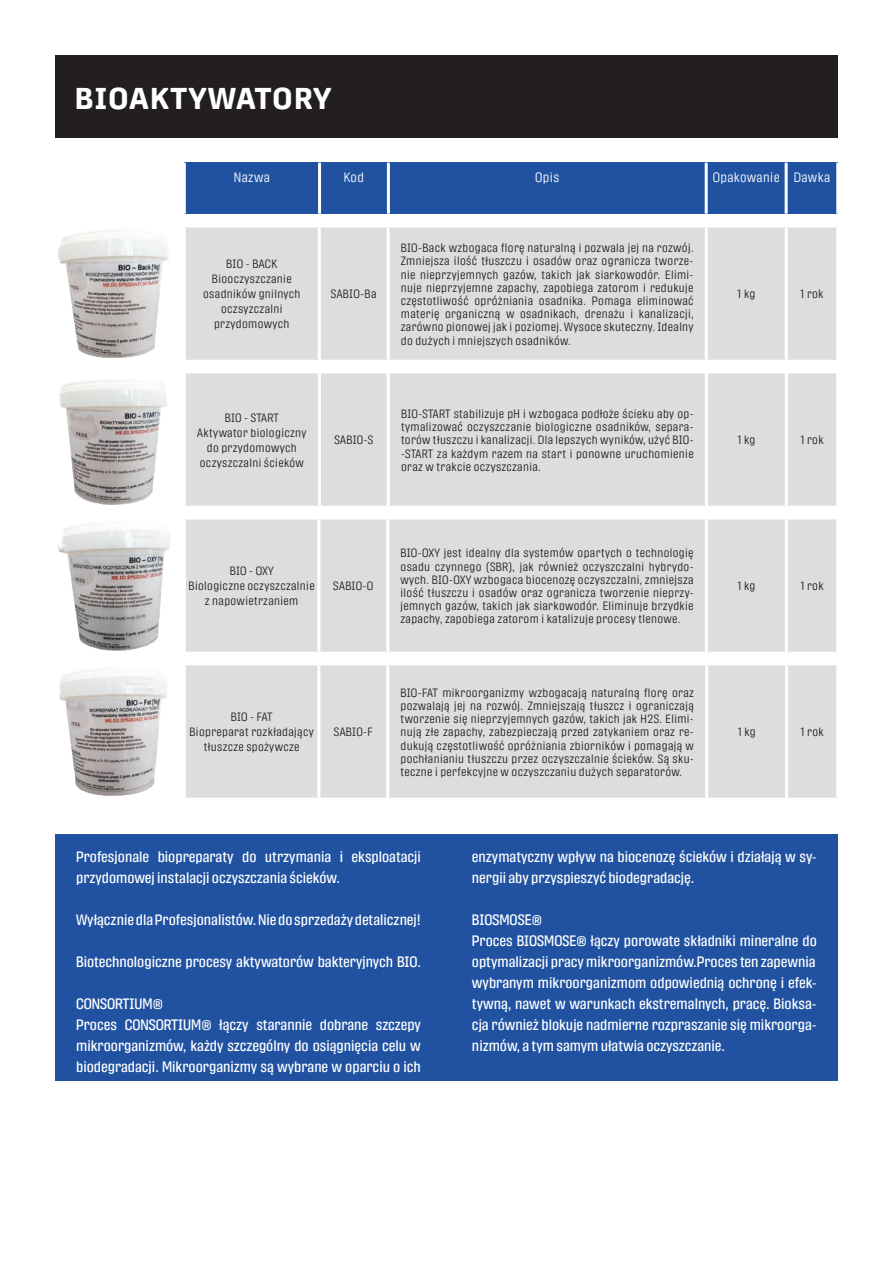
<style>
.page{position:relative;width:893px;height:1263px;background:#fff}
.page>*{position:absolute;margin:0;border:0;box-sizing:border-box;transform-origin:0 0}
.t1{font:700 30px "Protipo";letter-spacing:.025em;color:#fff}
.t2{font:15px/21px "Protipo Compact";color:#fff}
.t3{font:300 13.5px "Protipo Compact";letter-spacing:.03em;color:#fff}
.t4{font:300 12px/13.2px "Protipo Compact";letter-spacing:.03em;color:#231f20;text-align:center}
</style>
<div class="page">
<div style="left:186px;top:227px;width:650px;height:133px;background:#dcdddf"></div>
<hr style="left:318px;top:227px;width:3px;height:133px;background:#fff">
<hr style="left:387px;top:227px;width:3px;height:133px;background:#fff">
<hr style="left:705px;top:227px;width:3px;height:133px;background:#fff">
<hr style="left:785px;top:227px;width:3px;height:133px;background:#fff">
<div style="left:184px;top:163px;width:136px;height:51px;background:#2052a1"></div>
<div style="left:320px;top:163px;width:68px;height:51px;background:#2052a1"></div>
<div style="left:388px;top:163px;width:318px;height:51px;background:#2052a1"></div>
<div style="left:706px;top:163px;width:80px;height:51px;background:#2052a1"></div>
<div style="left:786px;top:163px;width:52px;height:51px;background:#2052a1"></div>
<hr style="left:183px;top:163px;width:3px;height:51px;background:#fff">
<hr style="left:318px;top:163px;width:3px;height:51px;background:#fff">
<hr style="left:387px;top:163px;width:3px;height:51px;background:#fff">
<hr style="left:705px;top:163px;width:3px;height:51px;background:#fff">
<hr style="left:785px;top:163px;width:3px;height:51px;background:#fff">
<hr style="left:836px;top:163px;width:3px;height:51px;background:#fff">
<div style="left:55px;top:834px;width:783px;height:247px;background:#2052a1"></div>
<div style="left:55px;top:55px;width:783px;height:83px;background:#231f20"></div>
<img style="left:58px;top:230px;width:111px;height:128px">
<img style="left:59px;top:380px;width:108px;height:125px">
<img style="left:58px;top:522px;width:113px;height:129px">
<img style="left:59px;top:667px;width:108px;height:129px">
<div style="left:186px;top:373px;width:650px;height:133px;background:#dcdddf"></div>
<hr style="left:318px;top:373px;width:3px;height:133px;background:#fff">
<hr style="left:387px;top:373px;width:3px;height:133px;background:#fff">
<hr style="left:705px;top:373px;width:3px;height:133px;background:#fff">
<hr style="left:785px;top:373px;width:3px;height:133px;background:#fff">
<div style="left:186px;top:519px;width:650px;height:133px;background:#dcdddf"></div>
<hr style="left:317px;top:519px;width:3px;height:133px;background:#fff">
<hr style="left:386px;top:519px;width:3px;height:133px;background:#fff">
<hr style="left:705px;top:519px;width:3px;height:133px;background:#fff">
<hr style="left:785px;top:519px;width:3px;height:133px;background:#fff">
<div style="left:186px;top:665px;width:650px;height:133px;background:#dcdddf"></div>
<hr style="left:317px;top:665px;width:3px;height:133px;background:#fff">
<hr style="left:386px;top:665px;width:3px;height:133px;background:#fff">
<hr style="left:705px;top:665px;width:3px;height:133px;background:#fff">
<hr style="left:785px;top:665px;width:3px;height:133px;background:#fff">
<h1 class="t1" style="left:74px;top:81px;width:259px">BIOAKTYWATORY</h1>
<p class="t3" style="left:234px;top:169px;width:38px">Nazwa</p>
<p class="t3" style="left:344px;top:169px;width:22px">Kod</p>
<p class="t3" style="left:535px;top:169px;width:26px">Opis</p>
<p class="t3" style="left:713px;top:169px;width:119px">Opakowanie Dawka</p>
<p class="t4" style="left:203px;top:257px;width:99px;line-height:15px">BIO - BACK<br>Biooczyszczanie osadników gnilnych oczsyzczalni przydomowych</p>
<p class="t4" style="left:331px;top:288px;width:47px">SABIO-Ba</p>
<p class="t4" style="left:197px;top:410px;width:111px;line-height:15px">BIO - START<br>Aktywator biologiczny do przydomowych oczyszczalni ścieków</p>
<p class="t4" style="left:334px;top:433px;width:40px">SABIO-S</p>
<p class="t4" style="left:401px;top:241px;width:294px;text-align:justify">BIO-Back wzbogaca florę naturalną i pozwala jej na rozwój.<br>Zmniejsza ilość tłuszczu i osadów oraz ogranicza tworze&shy;nie nieprzyjemnych gazów, takich jak siarkowodór. Elimi&shy;nuje nieprzyjemne zapachy, zapobiega zatorom i redukuje częstotliwość opróżniania osadnika. Pomaga eliminować materię organiczną w osadnikach, drenażu i kanalizacji, zarówno pionowej jak i poziomej. Wysoce skuteczny. Idealny do dużych i mniejszych osadników.</p>
<p class="t4" style="left:401px;top:407px;width:294px;text-align:justify">BIO-START stabilizuje pH i wzbogaca podłoże ścieku aby op&shy;tymalizować oczyszczanie biologiczne osadników, separa&shy;torów tłuszczu i kanalizacji. Dla lepszych wyników, użyć BIO--START za każdym razem na start i ponowne uruchomienie oraz w trakcie oczyszczania.</p>
<p class="t4" style="left:189px;top:564px;width:128px;line-height:15px">BIO - OXY<br>Biologiczne oczyszczalnie z napowietrzaniem</p>
<p class="t4" style="left:333px;top:579px;width:42px">SABIO-O</p>
<p class="t4" style="left:190px;top:710px;width:126px;line-height:15px">BIO - FAT<br>Biopreparat rozkładający tłuszcze spożywcze</p>
<p class="t4" style="left:334px;top:725px;width:40px">SABIO-F</p>
<p class="t4" style="left:401px;top:546px;width:295px;text-align:justify">BIO-OXY jest idealny dla systemów opartych o technologię osadu czynnego (SBR), jak również oczyszczalni hybrydo&shy;wych. BIO-OXY wzbogaca biocenozę oczyszczalni, zmniejsza ilość tłuszczu i osadów oraz ogranicza tworzenie nieprzy&shy;jemnych gazów, takich jak siarkowodór. Eliminuje brzydkie zapachy, zapobiega zatorom i katalizuje procesy tlenowe.</p>
<p class="t4" style="left:401px;top:686px;width:295px;text-align:justify">BIO-FAT mikroorganizmy wzbogacają naturalną florę oraz pozwalają jej na rozwój. Zmniejszają tłuszcz i ograniczają tworzenie się nieprzyjemnych gazów, takich jak H2S. Elimi&shy;nują złe zapachy, zabezpieczają przed zatykaniem oraz re&shy;dukują częstotliwość opróżniania zbiorników i pomagają w pochłanianiu tłuszczu przez oczyszczalnie ścieków. Są sku&shy;teczne i perfekcyjne w oczyszczaniu dużych separatorów.</p>
<p class="t4" style="left:737px;top:288px;width:19px">1 kg</p>
<p class="t4" style="left:800px;top:288px;width:25px">1 rok</p>
<p class="t4" style="left:737px;top:433px;width:19px">1 kg</p>
<p class="t4" style="left:800px;top:433px;width:25px">1 rok</p>
<p class="t4" style="left:737px;top:579px;width:19px">1 kg</p>
<p class="t4" style="left:800px;top:579px;width:25px">1 rok</p>
<p class="t4" style="left:738px;top:725px;width:19px">1 kg</p>
<p class="t4" style="left:800px;top:725px;width:25px">1 rok</p>
<p class="t2" style="left:76px;top:846px;width:346px">Profesjonale biopreparaty do utrzymania i eksploatacji przydomowej instalacji oczyszczania ścieków.</p>
<p class="t2" style="left:76px;top:909px;width:346px">Wyłącznie dla Profesjonalistów. Nie do sprzedaży detalicznej!</p>
<p class="t2" style="left:76px;top:951px;width:346px">Biotechnologiczne procesy aktywatorów bakteryjnych BIO.</p>
<p class="t2" style="left:76px;top:993px;width:346px">CONSORTIUM®<br>Proces CONSORTIUM® łączy starannie dobrane szczepy mikroorganizmów, każdy szczególny do osiągnięcia celu w biodegradacji. Mikroorganizmy są wybrane w oparciu o ich</p>
<p class="t2" style="left:472px;top:846px;width:346px">enzymatyczny wpływ na biocenozę ścieków i działają w sy&shy;nergii aby przyspieszyć biodegradację.</p>
<p class="t2" style="left:472px;top:909px;width:346px">BIOSMOSE®<br>Proces BIOSMOSE® łączy porowate składniki mineralne do optymalizacji pracy mikroorganizmów.Proces ten zapewnia wybranym mikroorganizmom odpowiednią ochronę i efek&shy;tywną, nawet w warunkach ekstremalnych, pracę. Bioksa&shy;cja również blokuje nadmierne rozpraszanie się mikroorga&shy;nizmów, a tym samym ułatwia oczyszczanie.</p>
</div>
